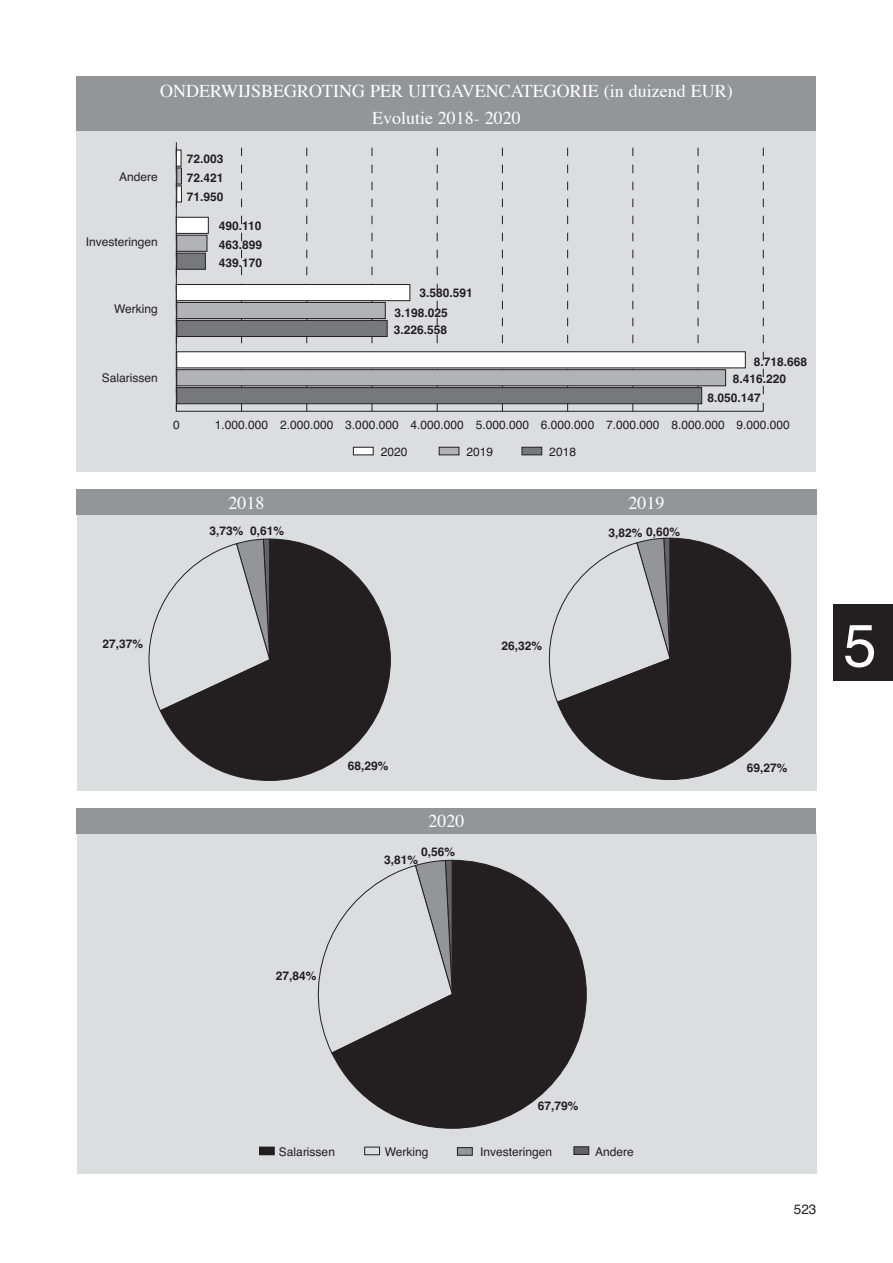
<style>
.page{position:relative;width:893px;height:1263px;background:#fff}
.page>*{position:absolute;margin:0;border:0;box-sizing:border-box;transform-origin:0 0}
.t1{font:60px "Helvetica";color:#fff}
.t2{font:18px/27px "Times";color:#fff;text-align:center}
.t3{font:13.5px "Helvetica";color:#231f20}
.t4{font:12px "Helvetica";color:#231f20}
.t5{font:700 12px "Helvetica";color:#231f20}
</style>
<div class="page">
<div style="left:833px;top:604px;width:60px;height:76px;background:#231f20"></div>
<div style="left:77px;top:77px;width:739px;height:55px;background:#939598"></div>
<div style="left:77px;top:514px;width:739px;height:277px;background:#dcdddf"></div>
<div style="left:77px;top:833px;width:739px;height:341px;background:#dcdddf"></div>
<div style="left:77px;top:489px;width:340px;height:25px;background:#939598"></div>
<div style="left:77px;top:808px;width:739px;height:25px;background:#939598"></div>
<div style="left:476px;top:489px;width:340px;height:25px;background:#939598"></div>
<svg style="left:148px;top:610px;width:11px;height:99px"></svg>
<svg style="left:159px;top:538px;width:232px;height:243px"></svg>
<div style="left:259px;top:1147px;width:15px;height:8px;background:#231f20"></div>
<div style="left:574px;top:1146px;width:15px;height:9px;background:#636366;border:1px solid #231f20"></div>
<div style="left:364px;top:1147px;width:16px;height:8px;background:#dcdddf;border:1px solid #231f20"></div>
<div style="left:457px;top:1147px;width:16px;height:8px;background:#939598;border:1px solid #231f20"></div>
<svg style="left:317px;top:936px;width:14px;height:116px"></svg>
<svg style="left:331px;top:859px;width:256px;height:270px"></svg>
<svg style="left:548px;top:618px;width:8px;height:82px"></svg>
<svg style="left:556px;top:537px;width:235px;height:243px"></svg>
<div style="left:77px;top:132px;width:739px;height:340px;background:#dcdddf"></div>
<hr style="left:176px;top:411px;width:587px;height:1px;background:#231f20">
<svg style="left:241px;top:147px;width:1px;height:264px"></svg>
<svg style="left:306px;top:147px;width:1px;height:264px"></svg>
<svg style="left:372px;top:147px;width:1px;height:264px"></svg>
<svg style="left:437px;top:147px;width:1px;height:264px"></svg>
<svg style="left:502px;top:147px;width:1px;height:264px"></svg>
<svg style="left:567px;top:147px;width:1px;height:264px"></svg>
<svg style="left:632px;top:147px;width:1px;height:264px"></svg>
<svg style="left:698px;top:147px;width:1px;height:264px"></svg>
<svg style="left:763px;top:147px;width:1px;height:264px"></svg>
<hr style="left:176px;top:142px;width:1px;height:269px;background:#231f20">
<svg style="left:176px;top:186px;width:6px;height:16px"></svg>
<div style="left:176px;top:253px;width:30px;height:17px;background:#76787b;border:1px solid #231f20"></div>
<div style="left:176px;top:320px;width:211px;height:17px;background:#76787b;border:1px solid #231f20"></div>
<div style="left:176px;top:387px;width:526px;height:17px;background:#76787b;border:1px solid #231f20"></div>
<svg style="left:176px;top:168px;width:6px;height:16px"></svg>
<div style="left:176px;top:235px;width:31px;height:17px;background:#b2b3b7;border:1px solid #231f20"></div>
<div style="left:176px;top:302px;width:210px;height:17px;background:#b2b3b7;border:1px solid #231f20"></div>
<div style="left:176px;top:369px;width:550px;height:17px;background:#b2b3b7;border:1px solid #231f20"></div>
<svg style="left:176px;top:150px;width:5px;height:16px"></svg>
<div style="left:176px;top:217px;width:33px;height:17px;background:#fff;border:1px solid #231f20"></div>
<div style="left:176px;top:284px;width:234px;height:17px;background:#fff;border:1px solid #231f20"></div>
<div style="left:176px;top:351px;width:570px;height:17px;background:#fff;border:1px solid #231f20"></div>
<div style="left:353px;top:447px;width:21px;height:8px;background:#fff;border:1px solid #231f20"></div>
<div style="left:439px;top:447px;width:20px;height:8px;background:#b2b3b7;border:1px solid #231f20"></div>
<div style="left:522px;top:447px;width:20px;height:8px;background:#76787b;border:1px solid #231f20"></div>
<div style="left:417px;top:489px;width:59px;height:25px;background:#939598"></div>
<h2 class="t2" style="left:160px;top:76px;width:574px">ONDERWIJSBEGROTING PER UITGAVENCATEGORIE (in duizend EUR)<br>Evolutie 2018- 2020</h2>
<p class="t5" style="left:187px;top:149px;width:38px">72.003</p>
<p class="t4" style="left:119px;top:167px;width:40px">Andere</p>
<p class="t5" style="left:187px;top:168px;width:38px">72.421</p>
<p class="t5" style="left:187px;top:187px;width:38px">71.950</p>
<p class="t5" style="left:219px;top:216px;width:44px">490.110</p>
<p class="t4" style="left:86px;top:233px;width:74px">Investeringen</p>
<p class="t5" style="left:219px;top:235px;width:45px">463.899</p>
<p class="t5" style="left:219px;top:253px;width:45px">439.170</p>
<p class="t5" style="left:419px;top:283px;width:55px">3.580.591</p>
<p class="t4" style="left:114px;top:300px;width:45px">Werking</p>
<p class="t5" style="left:394px;top:303px;width:55px">3.198.025</p>
<p class="t5" style="left:394px;top:320px;width:55px">3.226.558</p>
<p class="t5" style="left:754px;top:352px;width:55px">8.718.668</p>
<p class="t4" style="left:102px;top:369px;width:58px">Salarissen</p>
<p class="t5" style="left:733px;top:369px;width:55px">8.416.220</p>
<p class="t5" style="left:707px;top:388px;width:55px">8.050.147</p>
<p class="t4" style="left:173px;top:416px;width:8px">0</p>
<p class="t4" style="left:215px;top:416px;width:577px">1.000.000 2.000.000 3.000.000 4.000.000 5.000.000 6.000.000 7.000.000 8.000.000 9.000.000</p>
<p class="t4" style="left:381px;top:442px;width:28px">2020</p>
<p class="t4" style="left:466px;top:442px;width:28px">2019</p>
<p class="t4" style="left:549px;top:442px;width:28px">2018</p>
<h2 class="t2" style="left:229px;top:487px;width:37px">2018</h2>
<h2 class="t2" style="left:628px;top:487px;width:37px">2019</h2>
<p class="t5" style="left:209px;top:521px;width:36px">3,73%</p>
<p class="t5" style="left:250px;top:521px;width:36px">0,61%</p>
<p class="t5" style="left:646px;top:522px;width:36px">0,60%</p>
<p class="t5" style="left:608px;top:523px;width:36px">3,82%</p>
<p class="t5" style="left:103px;top:634px;width:42px">27,37%</p>
<p class="t5" style="left:502px;top:636px;width:42px">26,32%</p>
<p class="t5" style="left:348px;top:756px;width:42px">68,29%</p>
<h2 class="t2" style="left:428px;top:806px;width:37px">2020</h2>
<p class="t5" style="left:421px;top:842px;width:36px">0,56%</p>
<p class="t5" style="left:384px;top:850px;width:36px">3,81%</p>
<p class="t5" style="left:747px;top:758px;width:42px">69,27%</p>
<h1 class="t1" style="left:843px;top:599px;width:35px">5</h1>
<p class="t5" style="left:276px;top:966px;width:42px">27,84%</p>
<p class="t5" style="left:538px;top:1096px;width:42px">67,79%</p>
<p class="t4" style="left:279px;top:1142px;width:58px">Salarissen</p>
<p class="t4" style="left:385px;top:1142px;width:45px">Werking</p>
<p class="t4" style="left:480px;top:1142px;width:74px">Investeringen</p>
<p class="t4" style="left:595px;top:1142px;width:40px">Andere</p>
<p class="t3" style="left:794px;top:1199px;width:24px">523</p>
</div>
